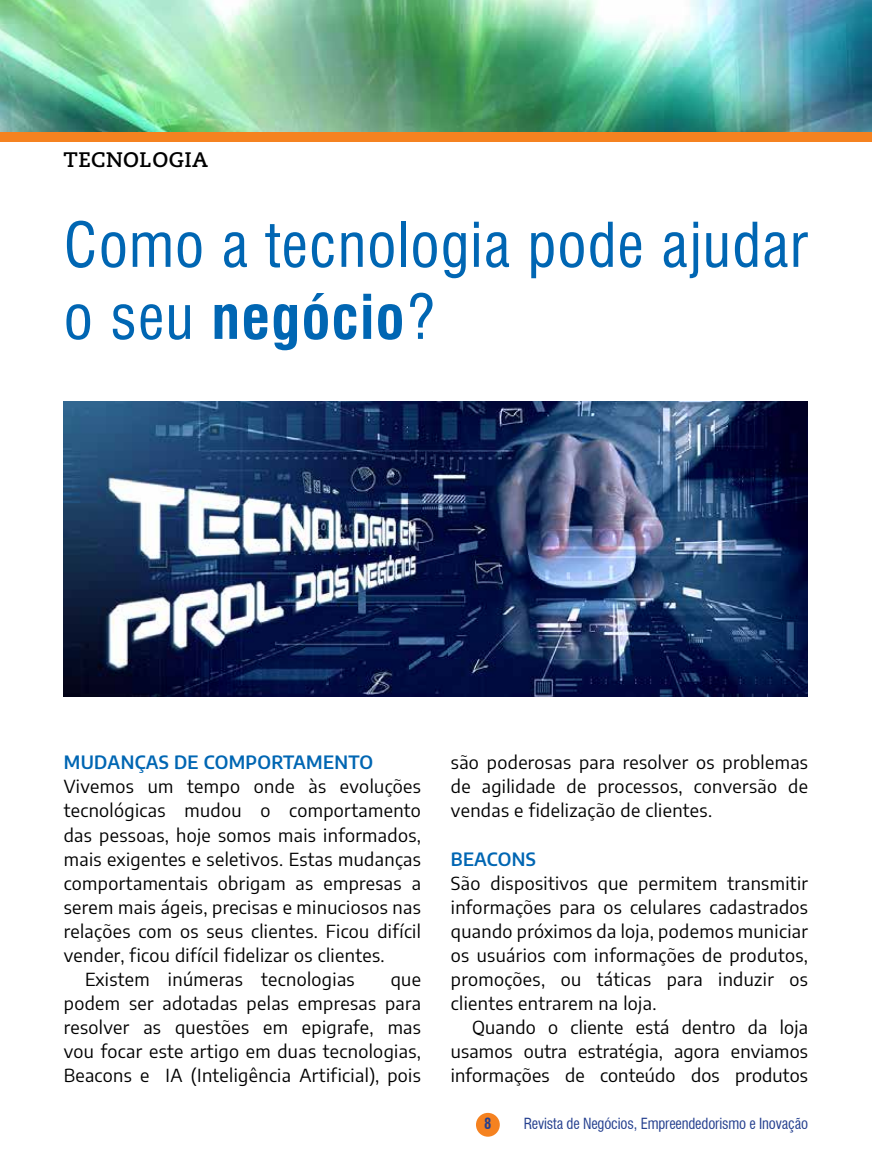
<style>
.page{position:relative;width:872px;height:1170px;background:#fff}
.page>*{position:absolute;margin:0;border:0;box-sizing:border-box;transform-origin:0 0}
.t1{font:condensed 60px/72px "Swiss 721 BT";letter-spacing:.02em;color:#0066b3}
.t2{font:700 21px "Caecilia LT Std";letter-spacing:.02em;color:#000}
.t3{font:18px/24px "Encode Sans";letter-spacing:.02em;color:#000;text-align:justify}
.t4{font:600 18px "Encode Sans";letter-spacing:.02em;color:#0066b3}
.t5{font:condensed 15px "Swiss 721 BT";letter-spacing:-.01em;color:#25408f}
.t6{font:700 condensed 15px "Swiss 721 BT";color:#25408f}
.s1{font-weight:700}
</style>
<div class="page">
<div style="left:476px;top:1112px;width:24px;height:24px;background:#f58220;border-radius:50%"></div>
<img style="left:0;top:0;width:872px;height:132px">
<div style="left:0;top:132px;width:872px;height:9px;background:#f58220"></div>
<img style="left:64px;top:402px;width:743px;height:294px">
<p class="t2" style="left:64px;top:147px;width:146px">TECNOLOGIA</p>
<h1 class="t1" style="left:64px;top:209px;width:745px">Como a tecnologia pode ajudar o seu <span class="s1">negócio</span>?</h1>
<p class="t4" style="left:64px;top:749px;width:311px">MUDANÇAS DE COMPORTAMENTO</p>
<p class="t3" style="left:64px;top:773px;width:359px">Vivemos um tempo onde às evoluções</p>
<p class="t3" style="left:64px;top:797px;width:359px">tecnológicas mudou o comportamento</p>
<p class="t3" style="left:64px;top:821px;width:358px">das pessoas, hoje somos mais informados,</p>
<p class="t3" style="left:64px;top:845px;width:359px">mais exigentes e seletivos. Estas mudanças</p>
<p class="t3" style="left:64px;top:869px;width:359px">comportamentais obrigam as empresas a</p>
<p class="t3" style="left:64px;top:893px;width:359px">serem mais ágeis, precisas e minuciosos nas</p>
<p class="t3" style="left:64px;top:917px;width:359px">relações com os seus clientes. Ficou difícil</p>
<p class="t3" style="left:64px;top:941px;width:322px">vender, ficou difícil fidelizar os clientes.</p>
<p class="t3" style="left:85px;top:965px;width:271px">Existem inúmeras tecnologias</p>
<p class="t3" style="left:64px;top:965px;width:359px;text-indent:327px">que podem ser adotadas pelas empresas para resolver as questões em epigrafe, mas vou focar este artigo em duas tecnologias, Beacons e IA (Inteligência Artificial), pois</p>
<p class="t3" style="left:451px;top:749px;width:359px">são poderosas para resolver os problemas de agilidade de processos, conversão de vendas e fidelização de clientes.</p>
<p class="t4" style="left:451px;top:845px;width:87px">BEACONS</p>
<p class="t3" style="left:451px;top:869px;width:359px">São dispositivos que permitem transmitir informações para os celulares cadastrados quando próximos da loja, podemos municiar os usuários com informações de produtos, promoções, ou táticas para induzir os clientes entrarem na loja.</p>
<p class="t3" style="left:451px;top:1013px;width:359px;text-indent:21px">Quando o cliente está dentro da loja usamos outra estratégia, agora enviamos informações de conteúdo dos produtos</p>
<p class="t6" style="left:484px;top:1114px;width:9px">8</p>
<p class="t5" style="left:524px;top:1114px;width:286px">Revista de Negócios, Empreendedorismo e Inovação</p>
</div>
